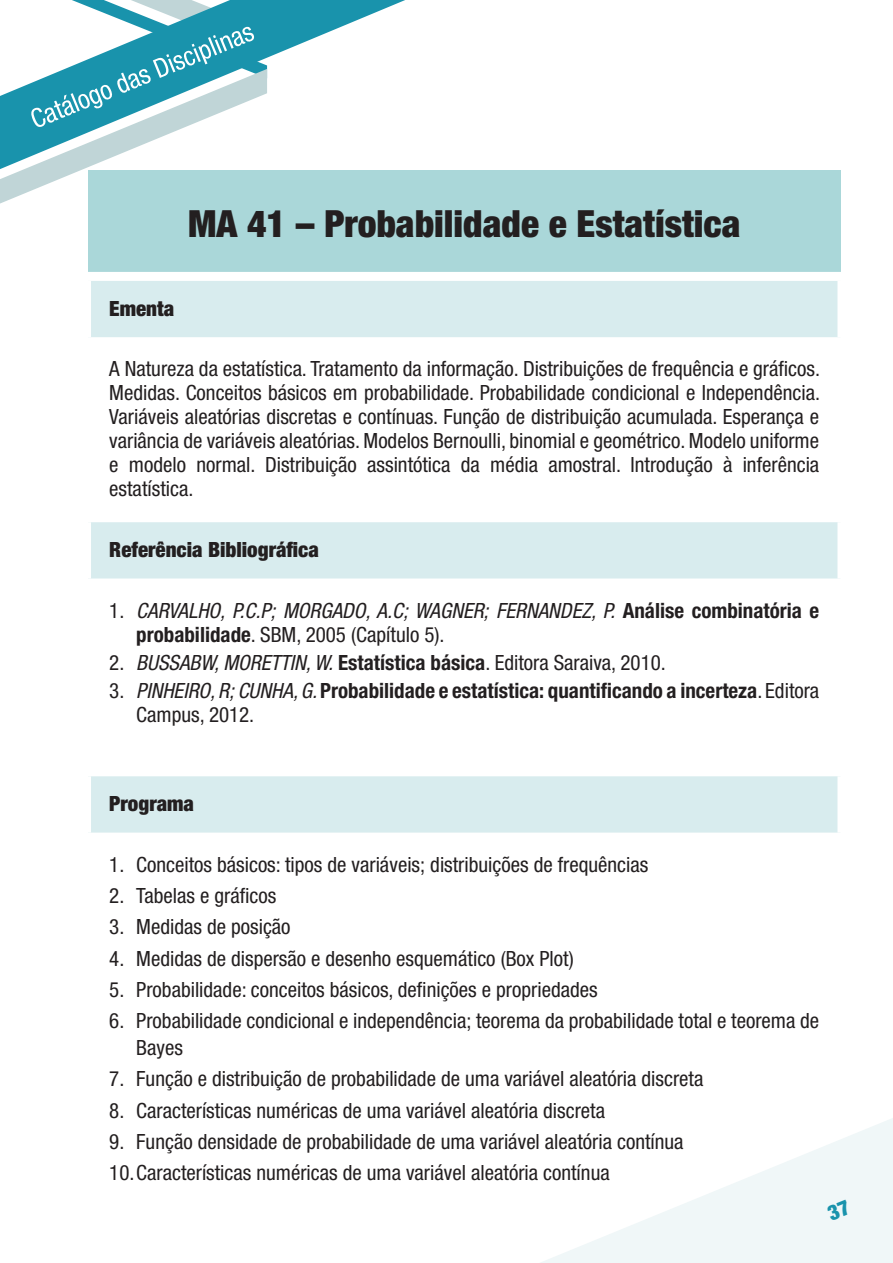
<style>
.page{position:relative;width:893px;height:1263px;background:#fff}
.page>*{position:absolute;margin:0;border:0;box-sizing:border-box;transform-origin:0 0}
.t1{font:900 condensed 37.5px "Helvetica Neue LT Pro";color:#231f20}
.t2{font:condensed 21px/24px "Helvetica Neue LT Pro";color:#231f20}
.t3{font:italic condensed 21px/24px "Helvetica Neue LT Pro";color:#231f20}
.t4{font:700 condensed 21px "Helvetica Neue LT Std";color:#231f20}
.t5{font:900 condensed 21px "Helvetica Neue LT Pro";color:#231f20}
.s1{font-style:normal}
.s2{font-family:"Helvetica Neue LT Std";font-weight:700;font-style:normal}
.s3{font-style:italic}
.s4{font-family:"Helvetica Neue LT Std";font-weight:700}
.s5{font-family:"Helvetica Neue LT Pro";font-weight:400}
.s6{font-family:"Helvetica Neue LT Pro";font-weight:400;font-style:italic}
</style>
<div class="page">
<div style="left:88px;top:170px;width:752px;height:106px;background:#aad7d9"></div>
<svg style="left:91px;top:281px;width:746px;height:551px"></svg>
<div style="left:85px;top:272px;width:758px;height:9px;background:#fff"></div>
<div style="left:85px;top:337px;width:758px;height:6px;background:#fff"></div>
<div style="left:85px;top:513px;width:758px;height:9px;background:#fff"></div>
<div style="left:85px;top:578px;width:758px;height:6px;background:#fff"></div>
<div style="left:85px;top:767px;width:758px;height:9px;background:#fff"></div>
<svg style="left:541px;top:1118px;width:352px;height:145px"></svg>
<svg style="left:267px;top:0;width:138px;height:79px"></svg>
<svg style="left:0;top:0;width:267px;height:204px"></svg>
<svg style="left:826px;top:1199px;width:25px;height:22px"></svg>
<h1 class="t1" style="left:188px;top:200px;width:554px">MA 41 – Probabilidade e Estatística</h1>
<p class="t5" style="left:109px;top:295px;width:66px">Ementa</p>
<p class="t2" style="left:109px;top:357px;width:712px;text-align:justify">A Natureza da estatística. Tratamento da informação. Distribuições de frequência e gráficos.<br>Medidas. Conceitos básicos em probabilidade. Probabilidade condicional e Independência.<br>Variáveis aleatórias discretas e contínuas. Função de distribuição acumulada. Esperança e variância de variáveis aleatórias. Modelos Bernoulli, binomial e geométrico. Modelo uniforme e modelo normal. Distribuição assintótica da média amostral. Introdução à inferência estatística.</p>
<p class="t5" style="left:109px;top:537px;width:211px">Referência Bibliográfica</p>
<p class="t3" style="left:136px;top:599px;width:684px;text-indent:-27px"><span class="s1">1.</span> CARVALHO, P.C.P; MORGADO, A.C; WAGNER; FERNANDEZ, P. <span class="s2">Análise combinatória e probabilidade</span><span class="s1">. SBM, 2005 (Capítulo 5).</span></p>
<p class="t2" style="left:109px;top:650px;width:558px">2. <span class="s3">BUSSABW, MORETTIN, W.</span> <span class="s4">Estatística básica</span>. Editora Saraiva, 2010.</p>
<p class="t4" style="left:109px;top:678px;width:711px"><span class="s5">3.</span> <span class="s6">PINHEIRO, R; CUNHA, G.</span> Probabilidade e estatística: quantificando a incerteza<span class="s5">. Editora</span></p>
<p class="t2" style="left:136px;top:703px;width:120px">Campus, 2012.</p>
<p class="t5" style="left:109px;top:791px;width:86px">Programa</p>
<p class="t2" style="left:109px;top:852px;width:541px">1. Conceitos básicos: tipos de variáveis; distribuições de frequências</p>
<p class="t2" style="left:109px;top:883px;width:168px">2. Tabelas e gráficos</p>
<p class="t2" style="left:109px;top:915px;width:183px">3. Medidas de posição</p>
<p class="t2" style="left:109px;top:946px;width:466px">4. Medidas de dispersão e desenho esquemático (Box Plot)</p>
<p class="t2" style="left:109px;top:977px;width:490px">5. Probabilidade: conceitos básicos, definições e propriedades</p>
<p class="t2" style="left:136px;top:1007px;width:684px;line-height:27px;text-indent:-27px">6. Probabilidade condicional e independência; teorema da probabilidade total e teorema de<br>Bayes</p>
<p class="t2" style="left:109px;top:1067px;width:596px">7. Função e distribuição de probabilidade de uma variável aleatória discreta</p>
<p class="t2" style="left:109px;top:1098px;width:497px">8. Características numéricas de uma variável aleatória discreta</p>
<p class="t2" style="left:109px;top:1126px;width:576px;line-height:31.2px">9. Função densidade de probabilidade de uma variável aleatória contínua<br>10.Características numéricas de uma variável aleatória contínua</p>
</div>
